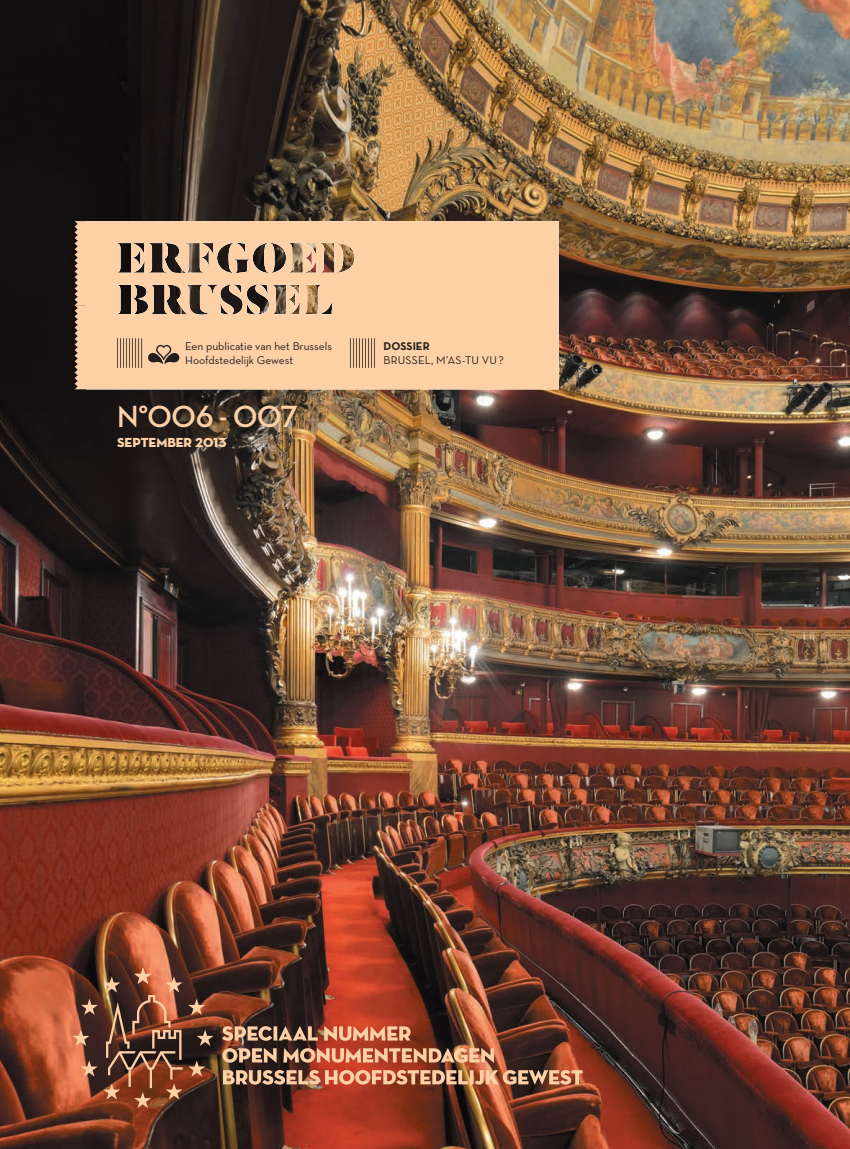
<style>
.page{position:relative;width:850px;height:1149px;background:#fff}
.page>*{position:absolute;margin:0;border:0;box-sizing:border-box;transform-origin:0 0}
.t1{font:700 31.2px "Neutra Disp";color:#fdd0a6}
.t2{font:13.35px "Neutra Disp Titling";color:#fdd0a6}
.t3{font:11.4px/13.6px "Neutra Text";color:#231f20}
.t4{font:700 11.4px "Neutra Text";color:#231f20}
</style>
<div class="page">
<img style="left:0;top:0;width:850px;height:1149px">
<img style="left:223px;top:1070px;width:360px;height:15px">
<svg style="left:222px;top:1048px;width:272px;height:15px;background:#bf8668"></svg>
<svg style="left:222px;top:1026px;width:189px;height:15px;background:#ba8165"></svg>
<svg style="left:72px;top:967px;width:142px;height:141px;background:#774734"></svg>
<img style="left:86px;top:221px;width:473px;height:168px">
<svg style="left:75px;top:221px;width:11px;height:168px;background:#e3bb95"></svg>
<svg style="left:117px;top:338px;width:25px;height:30px"></svg>
<svg style="left:350px;top:338px;width:25px;height:30px"></svg>
<svg style="left:148px;top:345px;width:31px;height:19px"></svg>
<p class="t3" style="left:185px;top:339px;width:148px">Een publicatie van het Brussels<br>Hoofdstedelijk Gewest</p>
<h1 class="t1" style="left:117px;top:399px;width:182px">N°006 - 007</h1>
<p class="t2" style="left:117px;top:434px;width:111px">SEPTEMBER 2013</p>
<p class="t4" style="left:383px;top:339px;width:48px">DOSSIER</p>
<p class="t3" style="left:383px;top:353px;width:122px">BRUSSEL, M’AS-TU VU ?</p>
</div>
